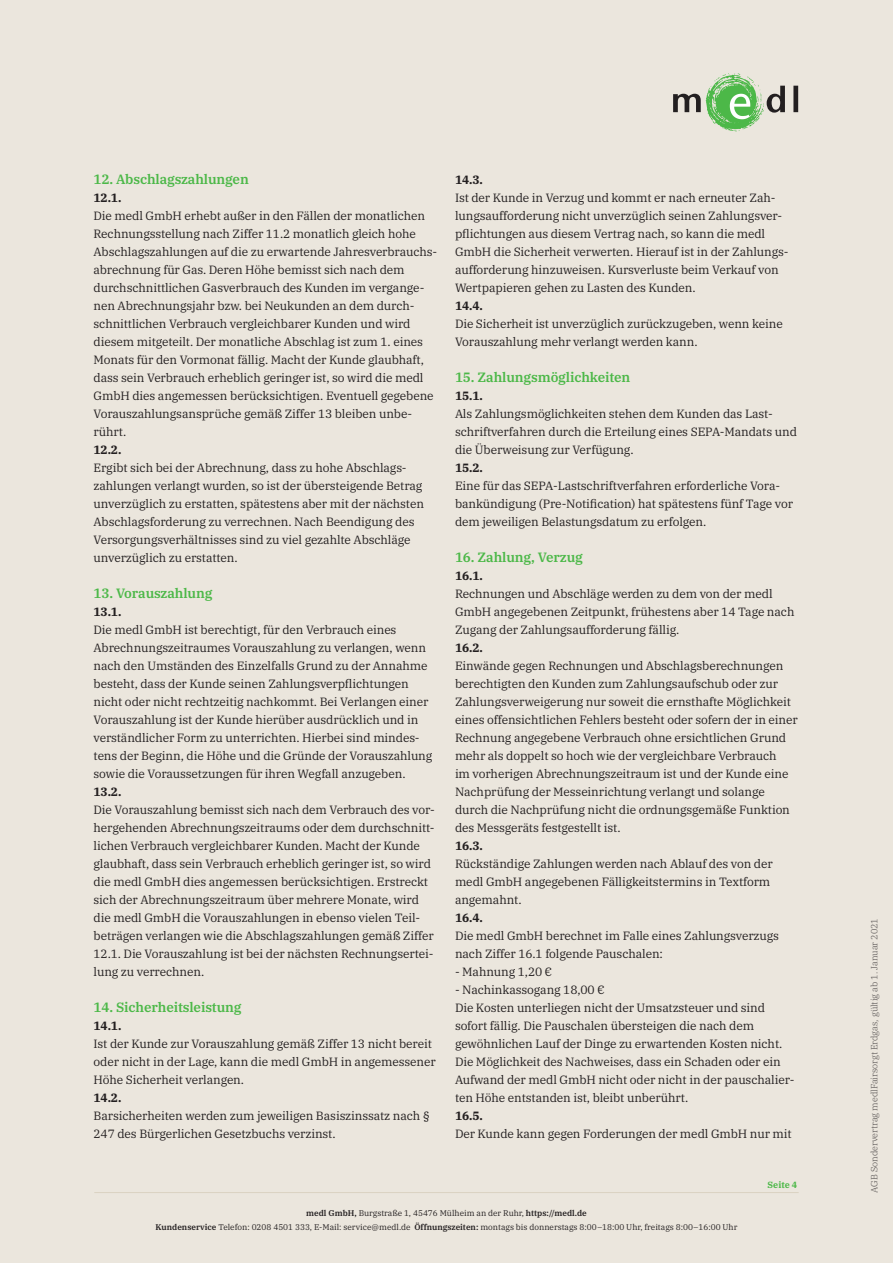
<style>
.page{position:relative;width:893px;height:1263px;background:#ebe6dd}
.page>*{position:absolute;margin:0;border:0;box-sizing:border-box;transform-origin:0 0}
.t1{font:600 13.5px "IBM Plex Serif";letter-spacing:-.01em;color:#4cb848}
.t2{font:12px/18px "IBM Plex Serif";letter-spacing:-.01em;color:#231f20}
.t3{font:700 12px "IBM Plex Serif";letter-spacing:-.01em;color:#231f20}
.t4{font:300 9px "IBM Plex Serif";color:#4c4848}
.t5{font:700 9px "IBM Plex Serif";color:#4cb848}
.t6{font:8.25px/13.5px "IBM Plex Serif";color:#231f20;text-align:center}
.s1{font-weight:600}
</style>
<div class="page">
<hr style="left:94px;top:1192px;width:705px;height:1px;background:#dad2c2">
<svg style="left:673px;top:73px;width:125px;height:58px"></svg>
<p class="t1" style="left:94px;top:168px;width:157px">12. Abschlagszahlungen</p>
<p class="t3" style="left:94px;top:188px;width:29px">12.1.</p>
<p class="t2" style="left:94px;top:205px;width:345px">Die medl GmbH erhebt außer in den Fällen der monatlichen Rechnungsstellung nach Ziffer 11.2 monatlich gleich hohe Abschlagszahlungen auf die zu erwartende Jahresverbrauchs&shy;abrechnung für Gas. Deren Höhe bemisst sich nach dem durchschnittlichen Gasverbrauch des Kunden im vergange&shy;nen Abrechnungsjahr bzw. bei Neukunden an dem durch&shy;schnittlichen Verbrauch vergleichbarer Kunden und wird diesem mitgeteilt. Der monatliche Abschlag ist zum 1. eines Monats für den Vormonat fällig. Macht der Kunde glaubhaft, dass sein Verbrauch erheblich geringer ist, so wird die medl GmbH dies angemessen berücksichtigen. Eventuell gegebene Vorauszahlungsansprüche gemäß Ziffer 13 bleiben unbe&shy;rührt.</p>
<p class="t3" style="left:94px;top:440px;width:29px">12.2.</p>
<p class="t2" style="left:94px;top:457px;width:332px">Ergibt sich bei der Abrechnung, dass zu hohe Abschlags&shy;zahlungen verlangt wurden, so ist der übersteigende Betrag unverzüglich zu erstatten, spätestens aber mit der nächsten Abschlagsforderung zu verrechnen. Nach Beendigung des Versorgungsverhältnisses sind zu viel gezahlte Abschläge unverzüglich zu erstatten.</p>
<p class="t1" style="left:94px;top:582px;width:120px">13. Vorauszahlung</p>
<p class="t3" style="left:94px;top:602px;width:29px">13.1.</p>
<p class="t2" style="left:94px;top:619px;width:340px">Die medl GmbH ist berechtigt, für den Verbrauch eines Abrechnungszeitraumes Vorauszahlung zu verlangen, wenn nach den Umständen des Einzelfalls Grund zu der Annahme besteht, dass der Kunde seinen Zahlungsverpflichtungen nicht oder nicht rechtzeitig nachkommt. Bei Verlangen einer Vorauszahlung ist der Kunde hierüber ausdrücklich und in verständlicher Form zu unterrichten. Hierbei sind mindes&shy;tens der Beginn, die Höhe und die Gründe der Vorauszahlung sowie die Voraussetzungen für ihren Wegfall anzugeben.</p>
<p class="t3" style="left:94px;top:782px;width:29px">13.2.</p>
<p class="t2" style="left:94px;top:799px;width:343px">Die Vorauszahlung bemisst sich nach dem Verbrauch des vor&shy;hergehenden Abrechnungszeitraums oder dem durchschnitt&shy;lichen Verbrauch vergleichbarer Kunden. Macht der Kunde glaubhaft, dass sein Verbrauch erheblich geringer ist, so wird die medl GmbH dies angemessen berücksichtigen. Erstreckt sich der Abrechnungszeitraum über mehrere Monate, wird die medl GmbH die Vorauszahlungen in ebenso vielen Teil&shy;beträgen verlangen wie die Abschlagszahlungen gemäß Ziffer 12.1. Die Vorauszahlung ist bei der nächsten Rechnungsertei&shy;lung zu verrechnen.</p>
<p class="t1" style="left:94px;top:996px;width:150px">14. Sicherheitsleistung</p>
<p class="t3" style="left:94px;top:1016px;width:29px">14.1.</p>
<p class="t2" style="left:94px;top:1033px;width:344px">Ist der Kunde zur Vorauszahlung gemäß Ziffer 13 nicht bereit oder nicht in der Lage, kann die medl GmbH in angemessener<br>Höhe Sicherheit verlangen.</p>
<p class="t3" style="left:94px;top:1088px;width:29px">14.2.</p>
<p class="t2" style="left:94px;top:1105px;width:338px">Barsicherheiten werden zum jeweiligen Basiszinssatz nach §<br>247 des Bürgerlichen Gesetzbuchs verzinst.</p>
<p class="t3" style="left:455px;top:170px;width:29px">14.3.</p>
<p class="t2" style="left:455px;top:187px;width:335px">Ist der Kunde in Verzug und kommt er nach erneuter Zah&shy;lungsaufforderung nicht unverzüglich seinen Zahlungsver&shy;pflichtungen aus diesem Vertrag nach, so kann die medl GmbH die Sicherheit verwerten. Hierauf ist in der Zahlungs&shy;aufforderung hinzuweisen. Kursverluste beim Verkauf von Wertpapieren gehen zu Lasten des Kunden.</p>
<p class="t3" style="left:455px;top:296px;width:29px">14.4.</p>
<p class="t2" style="left:455px;top:313px;width:329px">Die Sicherheit ist unverzüglich zurückzugeben, wenn keine<br>Vorauszahlung mehr verlangt werden kann.</p>
<p class="t1" style="left:455px;top:366px;width:177px">15. Zahlungsmöglichkeiten</p>
<p class="t3" style="left:455px;top:386px;width:29px">15.1.</p>
<p class="t2" style="left:455px;top:403px;width:343px">Als Zahlungsmöglichkeiten stehen dem Kunden das Last&shy;schriftverfahren durch die Erteilung eines SEPA-Mandats und die Überweisung zur Verfügung.</p>
<p class="t3" style="left:455px;top:458px;width:29px">15.2.</p>
<p class="t2" style="left:455px;top:475px;width:339px">Eine für das SEPA-Lastschriftverfahren erforderliche Vora&shy;bankündigung (Pre-Notification) hat spätestens fünf Tage vor dem jeweiligen Belastungsdatum zu erfolgen.</p>
<p class="t1" style="left:455px;top:546px;width:129px">16. Zahlung, Verzug</p>
<p class="t3" style="left:455px;top:566px;width:29px">16.1.</p>
<p class="t2" style="left:455px;top:583px;width:341px">Rechnungen und Abschläge werden zu dem von der medl<br>GmbH angegebenen Zeitpunkt, frühestens aber 14 Tage nach<br>Zugang der Zahlungsaufforderung fällig.</p>
<p class="t3" style="left:455px;top:638px;width:29px">16.2.</p>
<p class="t2" style="left:455px;top:655px;width:344px">Einwände gegen Rechnungen und Abschlagsberechnungen berechtigten den Kunden zum Zahlungsaufschub oder zur Zahlungsverweigerung nur soweit die ernsthafte Möglichkeit eines offensichtlichen Fehlers besteht oder sofern der in einer Rechnung angegebene Verbrauch ohne ersichtlichen Grund mehr als doppelt so hoch wie der vergleichbare Verbrauch<br>im vorherigen Abrechnungszeitraum ist und der Kunde eine Nachprüfung der Messeinrichtung verlangt und solange durch die Nachprüfung nicht die ordnungsgemäße Funktion des Messgeräts festgestellt ist.</p>
<p class="t3" style="left:455px;top:836px;width:29px">16.3.</p>
<p class="t2" style="left:455px;top:853px;width:319px">Rückständige Zahlungen werden nach Ablauf des von der medl GmbH angegebenen Fälligkeitstermins in Textform angemahnt.</p>
<p class="t3" style="left:455px;top:908px;width:29px">16.4.</p>
<p class="t2" style="left:455px;top:925px;width:326px">Die medl GmbH berechnet im Falle eines Zahlungsverzugs nach Ziffer 16.1 folgende Pauschalen:</p>
<p class="t2" style="left:455px;top:961px;width:99px">- Mahnung 1,20 €</p>
<p class="t2" style="left:455px;top:979px;width:341px">- Nachinkassogang 18,00 €<br>Die Kosten unterliegen nicht der Umsatzsteuer und sind sofort fällig. Die Pauschalen übersteigen die nach dem gewöhnlichen Lauf der Dinge zu erwartenden Kosten nicht.<br>Die Möglichkeit des Nachweises, dass ein Schaden oder ein Aufwand der medl GmbH nicht oder nicht in der pauschalier&shy;ten Höhe entstanden ist, bleibt unberührt.</p>
<p class="t3" style="left:455px;top:1106px;width:29px">16.5.</p>
<p class="t2" style="left:455px;top:1123px;width:338px">Der Kunde kann gegen Forderungen der medl GmbH nur mit</p>
<p class="t5" style="left:768px;top:1178px;width:31px">Seite 4</p>
<p class="t6" style="left:156px;top:1206px;width:583px"><span class="s1">medl GmbH,</span> Burgstraße 1, 45476 Mülheim an der Ruhr, <span class="s1">https://medl.de<br>Kundenservice</span> Telefon: 0208 4501 333, E-Mail: service@medl.de <span class="s1">Öffnungszeiten:</span> montags bis donnerstags 8:00–18:00 Uhr, freitags 8:00–16:00 Uhr</p>
<p class="t4" style="left:867px;top:1193px;width:276px;rotate:-90deg">AGB Sondervertrag medlFairsorgt Erdgas, gültig ab 1. Januar 2021</p>
</div>
